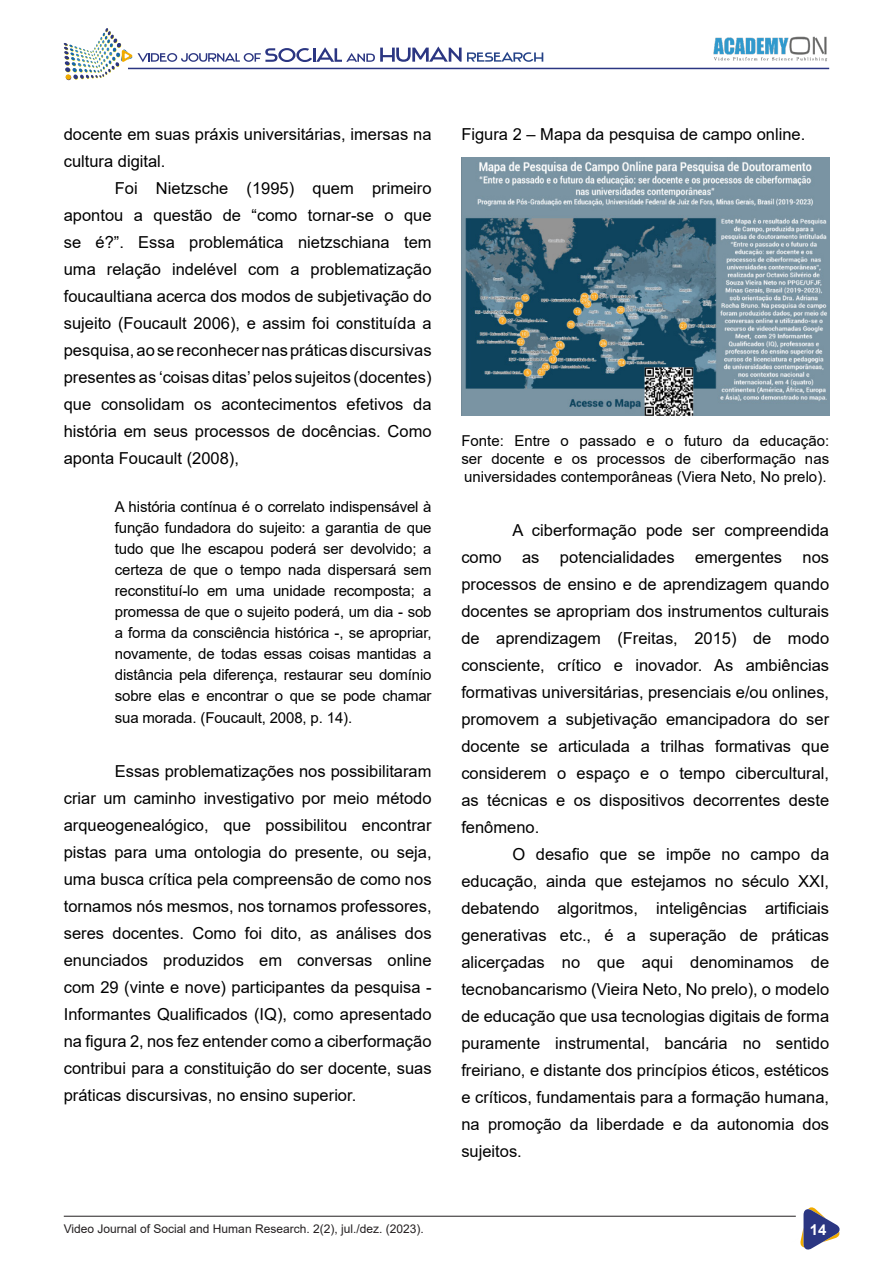
<style>
.page{position:relative;width:893px;height:1263px;background:#fff}
.page>*{position:absolute;margin:0;border:0;box-sizing:border-box;transform-origin:0 0}
.t1{font:16.5px/27px "Arial";color:#000;text-align:justify}
.t2{font:15px/21px "Arial";letter-spacing:-.01em;color:#000;text-align:justify}
.t3{font:700 15px "Arial";color:#fff}
.t4{font:12px "Arial";color:#231f20}
</style>
<div class="page">
<svg style="left:785px;top:1207px;width:55px;height:43px"></svg>
<hr style="left:64px;top:1216px;width:732px;height:1px;background:#231f20">
<hr style="left:128px;top:68px;width:701px;height:1px;background:#2b3682">
<img style="left:64px;top:28px;width:68px;height:52px">
<img style="left:713px;top:37px;width:115px;height:25px">
<svg style="left:138px;top:46px;width:405px;height:16px"></svg>
<img style="left:461px;top:157px;width:368px;height:258px">
<p class="t1" style="left:64px;top:120px;width:369px">docente em suas práxis universitárias, imersas na cultura digital.</p>
<p class="t1" style="left:64px;top:174px;width:369px;text-indent:51px">Foi Nietzsche (1995) quem primeiro apontou a questão de “como tornar-se o que se é?”. Essa problemática nietzschiana tem uma relação indelével com a problematização foucaultiana acerca dos modos de subjetivação do sujeito (Foucault 2006), e assim foi constituída a pesquisa, ao se reconhecer nas práticas discursivas presentes as ‘coisas ditas’ pelos sujeitos (docentes) que consolidam os acontecimentos efetivos da história em seus processos de docências. Como aponta Foucault (2008),</p>
<p class="t2" style="left:115px;top:496px;width:318px">A história contínua é o correlato indispensável à função fundadora do sujeito: a garantia de que tudo que lhe escapou poderá ser devolvido; a certeza de que o tempo nada dispersará sem reconstituí-lo em uma unidade recomposta; a promessa de que o sujeito poderá, um dia - sob a forma da consciência histórica -, se apropriar, novamente, de todas essas coisas mantidas a distância pela diferença, restaurar seu domínio sobre elas e encontrar o que se pode chamar</p>
<p class="t2" style="left:115px;top:707px;width:239px">sua morada. (Foucault, 2008, p. 14).</p>
<p class="t1" style="left:64px;top:758px;width:369px;text-indent:51px">Essas problematizações nos possibilitaram criar um caminho investigativo por meio método arqueogenealógico, que possibilitou encontrar pistas para uma ontologia do presente, ou seja, uma busca crítica pela compreensão de como nos tornamos nós mesmos, nos tornamos professores, seres docentes. Como foi dito, as análises dos enunciados produzidos em conversas online com 29 (vinte e nove) participantes da pesquisa - Informantes Qualificados (IQ), como apresentado na figura 2, nos fez entender como a ciberformação contribui para a constituição do ser docente, suas práticas discursivas, no ensino superior.</p>
<p class="t1" style="left:461px;top:120px;width:345px">Figura 2 – Mapa da pesquisa de campo online.</p>
<p class="t2" style="left:461px;top:431px;width:369px;line-height:18px">Fonte: Entre o passado e o futuro da educação: ser docente e os processos de ciberformação nas universidades contemporâneas (Viera Neto, No prelo).</p>
<p class="t1" style="left:461px;top:516px;width:369px;text-indent:51px">A ciberformação pode ser compreendida como as potencialidades emergentes nos processos de ensino e de aprendizagem quando docentes se apropriam dos instrumentos culturais de aprendizagem (Freitas, 2015) de modo consciente, crítico e inovador. As ambiências formativas universitárias, presenciais e/ou onlines, promovem a subjetivação emancipadora do ser docente se articulada a trilhas formativas que considerem o espaço e o tempo cibercultural, as técnicas e os dispositivos decorrentes deste fenômeno.</p>
<p class="t1" style="left:461px;top:840px;width:369px;text-indent:51px">O desafio que se impõe no campo da educação, ainda que estejamos no século XXI, debatendo algoritmos, inteligências artificiais generativas etc., é a superação de práticas alicerçadas no que aqui denominamos de tecnobancarismo (Vieira Neto, No prelo), o modelo de educação que usa tecnologias digitais de forma puramente instrumental, bancária no sentido freiriano, e distante dos princípios éticos, estéticos e críticos, fundamentais para a formação humana, na promoção da liberdade e da autonomia dos sujeitos.</p>
<p class="t4" style="left:64px;top:1220px;width:361px">Video Journal of Social and Human Research. 2(2), jul./dez. (2023).</p>
<p class="t3" style="left:810px;top:1219px;width:18px">14</p>
</div>
